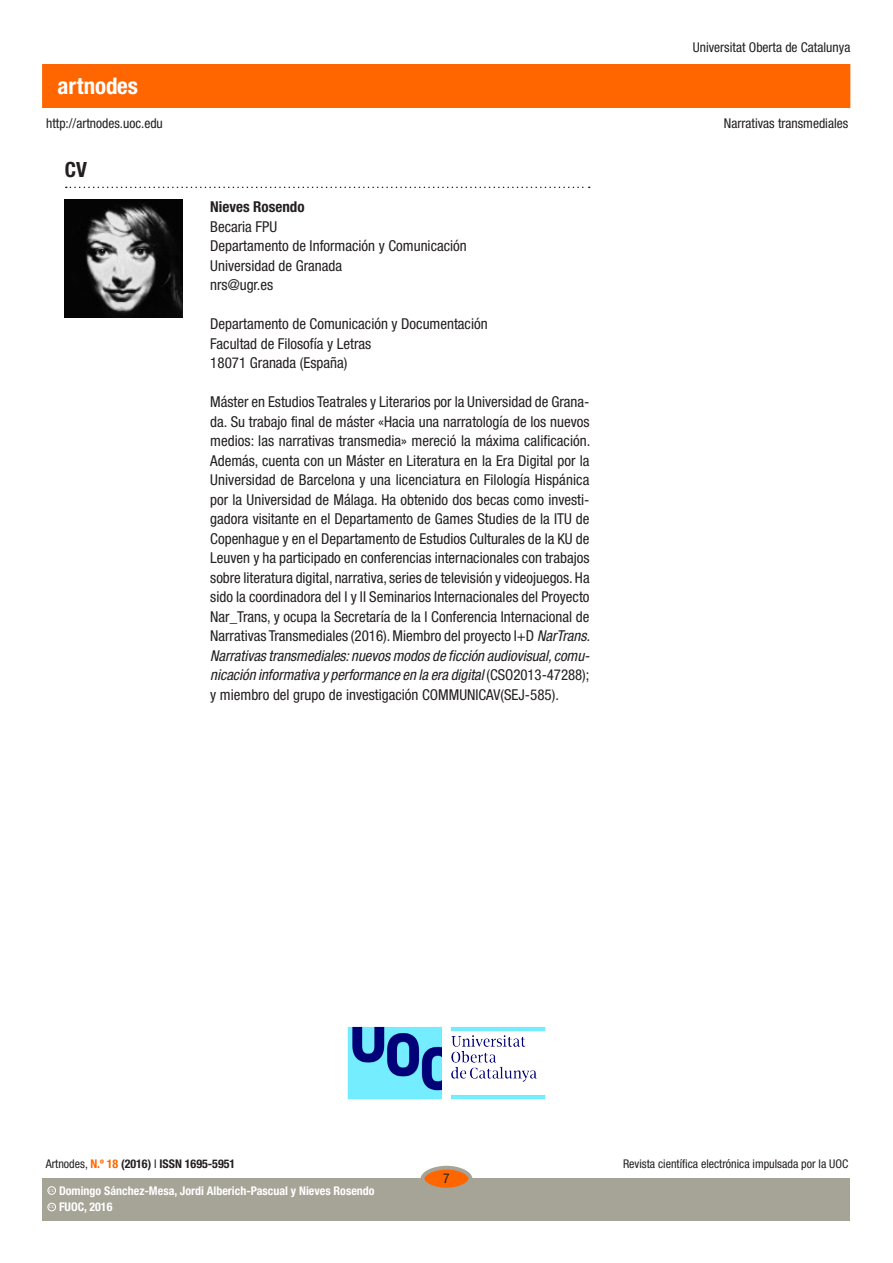
<style>
.page{position:relative;width:893px;height:1263px;background:#fff}
.page>*{position:absolute;margin:0;border:0;box-sizing:border-box;transform-origin:0 0}
.t1{font:700 condensed 22.95px "Helvetica Neue LT Std";color:#fff}
.t2{font:700 condensed 21px "Helvetica Neue LT Std";color:#231f20}
.text_general_primerp{font:condensed 15px/19.5px "Helvetica Neue LT Std";color:#231f20;text-align:justify}
.text_general{font:700 condensed 15px "Helvetica Neue LT Std";color:#231f20}
.t3{font:condensed 13.5px "Helvetica Neue LT Std";color:#231f20}
.t4{font:700 condensed 12px "Helvetica Neue LT Std";color:#fff}
.t5{font:condensed 12px "Helvetica Neue LT Std";color:#231f20}
.t6{font:700 condensed 12px "Helvetica Neue LT Std";color:#231f20}
.t7{font:600 3.9px "Adobe Caslon Pro";color:#fff}
.s1{font-style:italic}
.s2{font-weight:400}
.s3{color:#f60}
</style>
<div class="page">
<div style="left:43px;top:1178px;width:807px;height:42px;background:#a6a397"></div>
<div style="left:422px;top:1168px;width:48px;height:21px;background:#f60;border-radius:50%"></div>
<div style="left:421px;top:1166px;width:51px;height:25px;border:4px solid #a6a397;border-radius:50%"></div>
<div style="left:48px;top:1186px;width:8px;height:8px;border:1px solid #fff;border-radius:50%"></div>
<div style="left:43px;top:65px;width:807px;height:42px;background:#f60"></div>
<div style="left:48px;top:1203px;width:8px;height:8px;border:1px solid #fff;border-radius:50%"></div>
<img style="left:347px;top:1026px;width:199px;height:74px">
<img style="left:65px;top:199px;width:118px;height:118px">
<svg style="left:66px;top:187px;width:524px;height:1px"></svg>
<h1 class="t1" style="left:58px;top:72px;width:82px">artnodes</h1>
<p class="t3" style="left:46px;top:115px;width:118px">http://artnodes.uoc.edu</p>
<p class="t2" style="left:65px;top:157px;width:24px">CV</p>
<p class="text_general" style="left:210px;top:198px;width:96px">Nieves Rosendo</p>
<p class="text_general_primerp" style="left:210px;top:216px;width:68px">Becaria FPU</p>
<p class="text_general_primerp" style="left:210px;top:236px;width:258px">Departamento de Información y Comunicación</p>
<p class="text_general_primerp" style="left:210px;top:255px;width:133px">Universidad de Granada</p>
<p class="text_general_primerp" style="left:210px;top:275px;width:65px">nrs@ugr.es</p>
<p class="text_general_primerp" style="left:210px;top:314px;width:279px">Departamento de Comunicación y Documentación</p>
<p class="text_general_primerp" style="left:210px;top:333px;width:162px">Facultad de Filosofía y Letras</p>
<p class="text_general_primerp" style="left:210px;top:353px;width:139px">18071 Granada (España)</p>
<p class="text_general_primerp" style="left:210px;top:392px;width:382px">Máster en Estudios Teatrales y Literarios por la Universidad de Grana&shy;da. Su trabajo final de máster «Hacia una narratología de los nuevos medios: las narrativas transmedia» mereció la máxima calificación.<br>Además, cuenta con un Máster en Literatura en la Era Digital por la Universidad de Barcelona y una licenciatura en Filología Hispánica por la Universidad de Málaga. Ha obtenido dos becas como investi&shy;gadora visitante en el Departamento de Games Studies de la ITU de Copenhague y en el Departamento de Estudios Culturales de la KU de Leuven y ha participado en conferencias internacionales con trabajos sobre literatura digital, narrativa, series de televisión y videojuegos. Ha sido la coordinadora del I y II Seminarios Internacionales del Proyecto Nar_Trans, y ocupa la Secretaría de la I Conferencia Internacional de Narrativas Transmediales (2016). Miembro del proyecto I+D <span class="s1">NarTrans.<br>Narrativas transmediales: nuevos modos de ficción audiovisual, comu&shy;nicación informativa y performance en la era digital</span> (CSO2013-47288); y miembro del grupo de investigación COMMUNICAV(SEJ-585).</p>
<p class="t3" style="left:693px;top:40px;width:159px">Universitat Oberta de Catalunya</p>
<p class="t3" style="left:724px;top:115px;width:126px">Narrativas transmediales</p>
<p class="t6" style="left:46px;top:1157px;width:191px"><span class="s2">Artnodes,</span> <span class="s3">N.º 18</span> (2016) <span class="s2">I</span> ISSN 1695-5951</p>
<p class="t4" style="left:59px;top:1183px;width:317px">Domingo Sánchez-Mesa, Jordi Alberich-Pascual y Nieves Rosendo</p>
<p class="t7" style="left:49px;top:1205px;width:7px">CC</p>
<p class="t4" style="left:59px;top:1200px;width:55px">FUOC, 2016</p>
<p class="t7" style="left:49px;top:1188px;width:7px">CC</p>
<p class="t3" style="left:443px;top:1171px;width:8px">7</p>
<p class="t5" style="left:623px;top:1157px;width:227px">Revista científica electrónica impulsada por la UOC</p>
</div>
